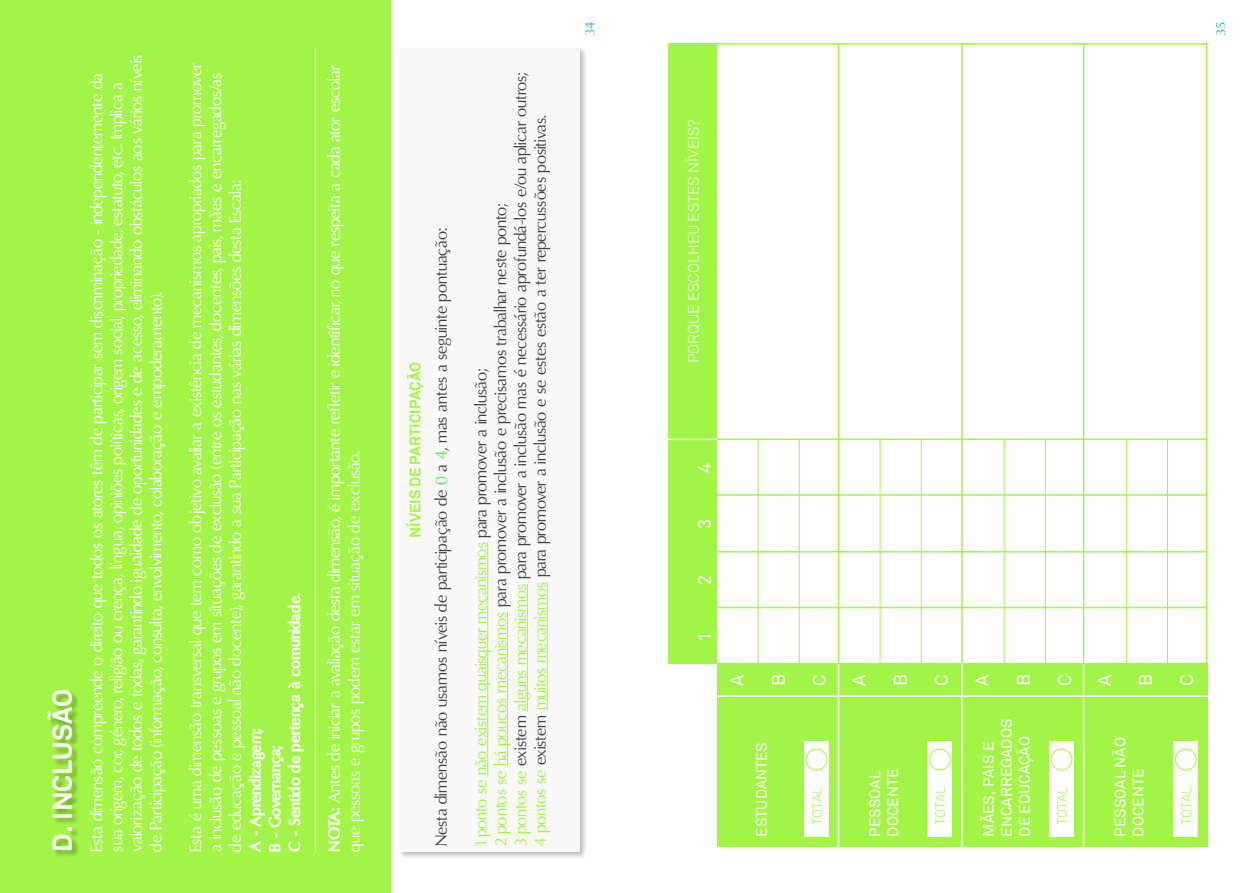
<style>
.page{position:relative;width:1259px;height:893px;background:#fff}
.page>*{position:absolute;margin:0;border:0;box-sizing:border-box;transform-origin:0 0}
.t1{font:700 27px "Akkurat";color:#fff}
.t2{font:18px "Akkurat";color:#fff}
.t3{font:16.5px/19.8px "Oregon LDO";color:#fff}
.t4{font:16.5px/19.8px "Oregon LDO";color:#464646}
.t5{font:16.5px/19.8px "Oregon LDO Black";color:#fff}
.t6{font:15px/18px "Akkurat";color:#fff}
.t7{font:300 15px "Akkurat";color:#fff}
.t8{font:700 15px "Akkurat";color:#a2f546}
.t9{font:300 13.5px "Akkurat";color:#a2f546}
.t10{font:13.5px "Optima";color:#24baaf}
.s1{font-family:"Oregon LDO Black"}
.s2{color:#46f546}
.s3{color:#a2f546}
</style>
<div class="page">
<div style="left:717px;top:664px;width:490px;height:183px;background:#a2f546"></div>
<div style="left:804px;top:741px;width:24px;height:96px;background:#fff"></div>
<hr style="left:961px;top:44px;width:1px;height:620px;background:#a2f546">
<hr style="left:837px;top:44px;width:2px;height:624px;background:#a2f546">
<hr style="left:1083px;top:43px;width:1px;height:621px;background:#a2f546">
<div style="left:668px;top:43px;width:49px;height:620px;background:#a2f546"></div>
<hr style="left:680px;top:607px;width:527px;height:1px;background:#a2f546">
<hr style="left:669px;top:695px;width:540px;height:2px;background:#fff">
<hr style="left:694px;top:551px;width:512px;height:2px;background:#a2f546">
<hr style="left:685px;top:494px;width:522px;height:2px;background:#a2f546">
<hr style="left:685px;top:439px;width:522px;height:1px;background:#a2f546">
<hr style="left:837px;top:664px;width:2px;height:187px;background:#fff">
<hr style="left:757px;top:438px;width:1px;height:230px;background:#a2f546">
<hr style="left:799px;top:438px;width:1px;height:230px;background:#a2f546">
<hr style="left:961px;top:664px;width:1px;height:187px;background:#fff">
<hr style="left:1083px;top:664px;width:1px;height:187px;background:#fff">
<hr style="left:1205px;top:43px;width:2px;height:621px;background:#a2f546">
<hr style="left:717px;top:43px;width:490px;height:2px;background:#a2f546">
<div style="left:806px;top:749px;width:21px;height:21px;border:1px solid #a2f546;border-radius:50%"></div>
<div style="left:927px;top:741px;width:25px;height:95px;background:#fff"></div>
<div style="left:929px;top:749px;width:21px;height:21px;border:1px solid #a2f546;border-radius:50%"></div>
<div style="left:1049px;top:741px;width:24px;height:95px;background:#fff"></div>
<div style="left:1051px;top:749px;width:21px;height:21px;border:1px solid #a2f546;border-radius:50%"></div>
<div style="left:1173px;top:741px;width:25px;height:96px;background:#fff"></div>
<div style="left:1175px;top:749px;width:21px;height:21px;border:1px solid #a2f546;border-radius:50%"></div>
<hr style="left:667px;top:439px;width:50px;height:1px;background:#fff">
<hr style="left:879px;top:439px;width:1px;height:229px;background:#a2f546">
<hr style="left:921px;top:439px;width:1px;height:229px;background:#a2f546">
<hr style="left:1003px;top:439px;width:1px;height:230px;background:#a2f546">
<hr style="left:1045px;top:439px;width:1px;height:230px;background:#a2f546">
<hr style="left:1126px;top:439px;width:1px;height:230px;background:#a2f546">
<hr style="left:1167px;top:439px;width:1px;height:230px;background:#a2f546">
<div style="left:399px;top:47px;width:187px;height:811px;background:#000;opacity:.25"></div>
<div style="left:400px;top:48px;width:179px;height:803px;background:#f8f8f8"></div>
<div style="left:0;top:0;width:391px;height:893px;background:#a2f546"></div>
<div style="left:48px;top:690px;width:31px;height:168px;background:#000;opacity:.3"></div>
<hr style="left:487px;top:542px;width:1px;height:233px;background:#a2f546">
<hr style="left:507px;top:611px;width:1px;height:155px;background:#a2f546">
<hr style="left:527px;top:584px;width:1px;height:127px;background:#a2f546">
<hr style="left:547px;top:582px;width:1px;height:128px;background:#a2f546">
<hr style="left:315px;top:48px;width:1px;height:803px;background:#fff">
<h1 class="t1" style="left:45px;top:851px;width:164px;rotate:-90deg">D. INCLUSÃO</h1>
<p class="t3" style="left:87px;top:851px;width:798px;rotate:-90deg">Esta dimensão compreende o direito que todos os atores têm de participar sem discriminação - independentemente da sua origem, cor, género, religião ou crença, língua, opiniões políticas, origem social, propriedade, estatuto, etc. Implica a valorização de todos e todas, garantindo igualdade de oportunidades e de acesso, eliminando obstáculos aos vários níveis de Participação (informação, consulta, envolvimento, colaboração e empoderamento).</p>
<p class="t3" style="left:186px;top:851px;width:789px;rotate:-90deg">Esta é uma dimensão transversal que tem como objetivo avaliar a existência de mecanismos apropriados para promover a inclusão de pessoas e grupos em situações de exclusão (entre os estudantes, docentes, pais, mães e encarregados/as de educação e pessoal não docente), garantindo a sua Participação nas várias dimensões desta Escala:</p>
<p class="t5" style="left:246px;top:851px;width:259px;rotate:-90deg">A - Aprendizagem;<br>B - Governança;<br>C - Sentido de pertença à comunidade.</p>
<p class="t3" style="left:325px;top:851px;width:788px;rotate:-90deg"><span class="s1">NOTA:</span> Antes de iniciar a avaliação desta dimensão, é importante refletir e identificar, no que respeita a cada ator escolar que pessoas e grupos podem estar em situação de exclusão.</p>
<p class="t8" style="left:406px;top:538px;width:178px;rotate:-90deg">NÍVEIS DE PARTICIPAÇÃO</p>
<p class="t4" style="left:432px;top:846px;width:620px;rotate:-90deg">Nesta dimensão não usamos níveis de participação de <span class="s2">0</span> a <span class="s2">4</span>, mas antes a seguinte pontuação:</p>
<p class="t4" style="left:471px;top:846px;width:775px;rotate:-90deg"><span class="s3">1 ponto se não existem quaisquer mecanismos</span> para promover a inclusão;<br><span class="s3">2 pontos se há poucos mecanismos</span> para promover a inclusão e precisamos trabalhar neste ponto;<br><span class="s3">3 pontos se</span> existem <span class="s3">alguns mecanismos</span> para promover a inclusão mas é necessário aprofundá-los e/ou aplicar outros; <span class="s3">4 pontos se</span> existem <span class="s3">muitos mecanismos</span> para promover a inclusão e se estes estão a ter repercussões positivas.</p>
<p class="t10" style="left:583px;top:36px;width:17px;rotate:-90deg">34</p>
<p class="t10" style="left:1213px;top:36px;width:17px;rotate:-90deg">35</p>
<p class="t7" style="left:685px;top:363px;width:245px;rotate:-90deg">PORQUE ESCOLHEU ESTES NÍVEIS?</p>
<p class="t2" style="left:694px;top:473px;width:12px;rotate:-90deg">4</p>
<p class="t2" style="left:694px;top:529px;width:12px;rotate:-90deg">3</p>
<p class="t2" style="left:694px;top:585px;width:12px;rotate:-90deg">2</p>
<p class="t2" style="left:694px;top:642px;width:12px;rotate:-90deg">1</p>
<p class="t2" style="left:726px;top:686px;width:13px;rotate:-90deg">A</p>
<p class="t2" style="left:768px;top:686px;width:11px;rotate:-90deg">B</p>
<p class="t2" style="left:809px;top:686px;width:13px;rotate:-90deg">C</p>
<p class="t6" style="left:753px;top:837px;width:95px;rotate:-90deg">ESTUDANTES</p>
<p class="t9" style="left:809px;top:825px;width:40px;rotate:-90deg">TOTAL</p>
<p class="t2" style="left:848px;top:686px;width:13px;rotate:-90deg">A</p>
<p class="t2" style="left:890px;top:686px;width:11px;rotate:-90deg">B</p>
<p class="t2" style="left:931px;top:686px;width:13px;rotate:-90deg">C</p>
<p class="t2" style="left:971px;top:686px;width:13px;rotate:-90deg">A</p>
<p class="t2" style="left:1013px;top:686px;width:11px;rotate:-90deg">B</p>
<p class="t2" style="left:1054px;top:686px;width:13px;rotate:-90deg">C</p>
<p class="t2" style="left:1093px;top:686px;width:13px;rotate:-90deg">A</p>
<p class="t2" style="left:1135px;top:686px;width:11px;rotate:-90deg">B</p>
<p class="t2" style="left:1176px;top:686px;width:13px;rotate:-90deg">C</p>
<p class="t6" style="left:866px;top:836px;width:67px;rotate:-90deg">Pessoal<br>Docente</p>
<p class="t6" style="left:980px;top:836px;width:119px;rotate:-90deg">Mães, Pais e<br>Encarregados de Educação</p>
<p class="t6" style="left:1111px;top:836px;width:101px;rotate:-90deg">Pessoal não docente</p>
<p class="t9" style="left:932px;top:825px;width:40px;rotate:-90deg">TOTAL</p>
<p class="t9" style="left:1054px;top:825px;width:40px;rotate:-90deg">TOTAL</p>
<p class="t9" style="left:1178px;top:825px;width:40px;rotate:-90deg">TOTAL</p>
</div>
